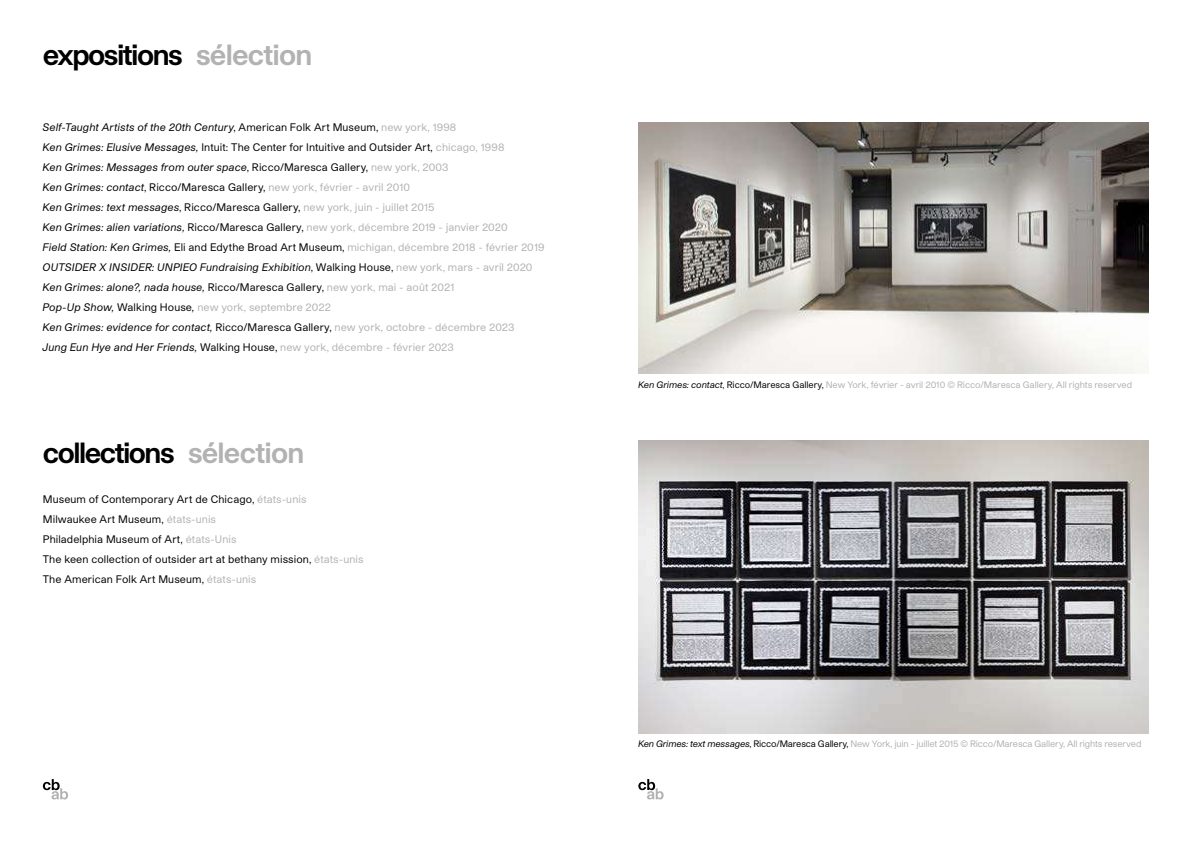
<style>
.page{position:relative;width:1191px;height:842px;background:#fff}
.page>*{position:absolute;margin:0;border:0;box-sizing:border-box;transform-origin:0 0}
.t1{font:700 28px "Studio Pro GCB";letter-spacing:-.05em;color:#000}
.t2{font:italic 10.5px/20px "Studio Pro GCB";letter-spacing:.01em;color:#000}
.t3{font:10.5px/20px "Studio Pro GCB";letter-spacing:.005em;color:#000}
.t4{font:9px "Studio Pro GCB";letter-spacing:-.015em;color:#b2b1b1}
.s1{color:#b3b2b2}
.s2{font-style:normal}
.s3{font-style:normal;color:#b3b2b2}
.s4{font-style:normal;color:#b2b1b1}
.s5{font-style:italic;color:#000}
.s6{color:#000}
</style>
<div class="page">
<svg style="left:43px;top:779px;width:25px;height:20px"></svg>
<svg style="left:638px;top:779px;width:25px;height:20px"></svg>
<img style="left:638px;top:122px;width:510px;height:251px">
<img style="left:638px;top:440px;width:510px;height:294px">
<h1 class="t1" style="left:43px;top:35px;width:271px">expositions <span class="s1">sélection</span></h1>
<p class="t2" style="left:42px;top:117px;width:503px">Self-Taught Artists of the 20th Century<span class="s2">, American Folk Art Museum,</span> <span class="s3">new york, 1998<br></span>Ken Grimes: Elusive Messages, <span class="s2">Intuit: The Center for Intuitive and Outsider Art</span>, <span class="s3">chicago, 1998<br></span>Ken Grimes: Messages from outer space<span class="s2">, Ricco/Maresca Gallery,</span> <span class="s4">new york, 2003<br></span>Ken Grimes: contact<span class="s2">, Ricco/Maresca Gallery,</span> <span class="s4">new york, février - avril 2010<br></span>Ken Grimes: text messages<span class="s2">, Ricco/Maresca Gallery,</span> <span class="s4">new york, juin - juillet 2015<br></span>Ken Grimes: alien variations, <span class="s2">Ricco/Maresca Gallery,</span> <span class="s4">new york, décembre 2019 - janvier 2020<br></span>Field Station: Ken Grimes, <span class="s2">Eli and Edythe Broad Art Museum,</span> <span class="s4">michigan, décembre 2018 - février 2019<br></span>OUTSIDER X INSIDER: UNPIEO Fundraising Exhibition<span class="s2">, Walking House,</span> <span class="s4">new york, mars - avril 2020<br></span>Ken Grimes: alone?, nada house, <span class="s2">Ricco/Maresca Gallery,</span> <span class="s4">new york, mai - août 2021<br></span>Pop-Up Show, <span class="s2">Walking House</span>, <span class="s4">new york, septembre 2022<br></span>Ken Grimes: evidence for contact, <span class="s2">Ricco/Maresca Gallery,</span> <span class="s4">new york, octobre - décembre 2023<br></span>Jung Eun Hye and Her Friends, <span class="s2">Walking House,</span> <span class="s4">new york,</span> <span class="s3">décembre - février 2023</span></p>
<h1 class="t1" style="left:43px;top:433px;width:263px">collections <span class="s1">sélection</span></h1>
<p class="t3" style="left:43px;top:489px;width:322px">Museum of Contemporary Art de Chicago, <span class="s1">états-unis<br></span>Milwaukee Art Museum, <span class="s1">états-unis<br></span>Philadelphia Museum of Art, <span class="s1">états-Unis<br></span>The keen collection of outsider art at bethany mission, <span class="s1">états-unis </span>The American Folk Art Museum, <span class="s1">états-unis</span></p>
<p class="t4" style="left:638px;top:379px;width:495px"><span class="s5">Ken Grimes: contact</span><span class="s6">, Ricco/Maresca Gallery,</span> New York, février - avril 2010 © Ricco/Maresca Gallery, All rights reserved</p>
<p class="t4" style="left:638px;top:738px;width:505px"><span class="s5">Ken Grimes: text messages</span><span class="s6">, Ricco/Maresca Gallery,</span> New York, juin - juillet 2015 © Ricco/Maresca Gallery, All rights reserved</p>
</div>
